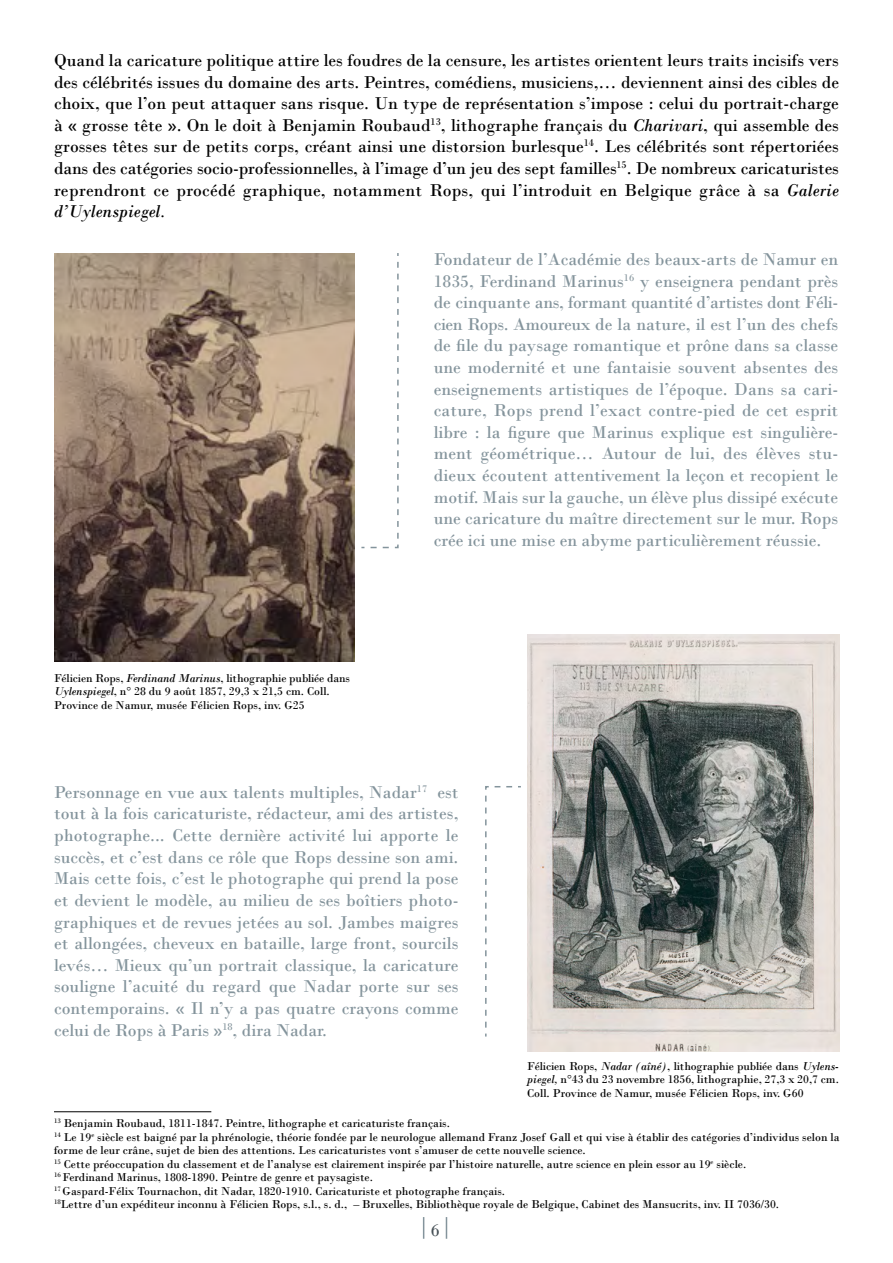
<style>
.page{position:relative;width:893px;height:1263px;background:#fff}
.page>*{position:absolute;margin:0;border:0;box-sizing:border-box;transform-origin:0 0}
.t1{font:18px/21.6px "Bodoni";color:#84949c;text-align:justify}
.t2{font:18px/21.6px "Bodoni";letter-spacing:.01em;color:#000;text-align:justify}
.t3{font:18px "Bodoni";color:#465056}
.t4{font:12px/13.5px "Bodoni";color:#000}
.s1{font-style:italic}
</style>
<div class="page">
<svg style="left:423px;top:1217px;width:1px;height:22px"></svg>
<svg style="left:446px;top:1217px;width:1px;height:22px"></svg>
<img style="left:54px;top:253px;width:300px;height:408px">
<hr style="left:54px;top:1111px;width:157px;height:1px;background:#000">
<img style="left:527px;top:635px;width:313px;height:416px">
<svg style="left:361px;top:253px;width:38px;height:296px"></svg>
<svg style="left:485px;top:786px;width:36px;height:251px"></svg>
<p class="t2" style="left:54px;top:49px;width:786px">Quand la caricature politique attire les foudres de la censure, les artistes orientent leurs traits incisifs vers des célébrités issues du domaine des arts. Peintres, comédiens, musiciens,… deviennent ainsi des cibles de choix, que l’on peut attaquer sans risque. Un type de représentation s’impose : celui du portrait-charge à « grosse tête ». On le doit à Benjamin Roubaud<sup>13</sup>, lithographe français du <span class="s1">Charivari</span>, qui assemble des grosses têtes sur de petits corps, créant ainsi une distorsion burlesque<sup>14</sup>. Les célébrités sont répertoriées dans des catégories socio-professionnelles, à l’image d’un jeu des sept familles<sup>15</sup>. De nombreux caricaturistes reprendront ce procédé graphique, notamment Rops, qui l’introduit en Belgique grâce à sa <span class="s1">Galerie d’Uylenspiegel.</span></p>
<p class="t4" style="left:54px;top:671px;width:298px">Félicien Rops, <span class="s1">Ferdinand Marinus</span>, lithographie publiée dans<br><span class="s1">Uylenspiegel</span>, n° 28 du 9 août 1857, 29,3 x 21,5 cm. Coll.<br>Province de Namur, musée Félicien Rops, inv. G25</p>
<p class="t1" style="left:434px;top:248px;width:406px">Fondateur de l’Académie des beaux-arts de Namur en 1835, Ferdinand Marinus<sup>16</sup> y enseignera pendant près de cinquante ans, formant quantité d’artistes dont Féli&shy;cien Rops. Amoureux de la nature, il est l’un des chefs de file du paysage romantique et prône dans sa classe une modernité et une fantaisie souvent absentes des enseignements artistiques de l’époque. Dans sa cari&shy;cature, Rops prend l’exact contre-pied de cet esprit libre : la figure que Marinus explique est singulière&shy;ment géométrique… Autour de lui, des élèves stu&shy;dieux écoutent attentivement la leçon et recopient le motif. Mais sur la gauche, un élève plus dissipé exécute une caricature du maître directement sur le mur. Rops crée ici une mise en abyme particulièrement réussie.</p>
<p class="t1" style="left:54px;top:781px;width:406px">Personnage en vue aux talents multiples, Nadar<sup>17</sup> est tout à la fois caricaturiste, rédacteur, ami des artistes, photographe... Cette dernière activité lui apporte le succès, et c’est dans ce rôle que Rops dessine son ami.<br>Mais cette fois, c’est le photographe qui prend la pose et devient le modèle, au milieu de ses boîtiers photo&shy;graphiques et de revues jetées au sol. Jambes maigres et allongées, cheveux en bataille, large front, sourcils levés… Mieux qu’un portrait classique, la caricature souligne l’acuité du regard que Nadar porte sur ses contemporains. « Il n’y a pas quatre crayons comme celui de Rops à Paris »<sup>18</sup>, dira Nadar.</p>
<p class="t4" style="left:527px;top:1059px;width:313px;text-align:justify">Félicien Rops, <span class="s1">Nadar (aîné)</span>, lithographie publiée dans <span class="s1">Uylens&shy;piegel,</span> n°43 du 23 novembre 1856, lithographie, 27,3 x 20,7 cm.<br>Coll. Province de Namur, musée Félicien Rops, inv. G60</p>
<p class="t4" style="left:54px;top:1117px;width:787px"><sup>13</sup> Benjamin Roubaud, 1811-1847. Peintre, lithographe et caricaturiste français.<br><sup>14</sup> Le 19<sup>e</sup> siècle est baigné par la phrénologie, théorie fondée par le neurologue allemand Franz Josef Gall et qui vise à établir des catégories d’individus selon la forme de leur crâne, sujet de bien des attentions. Les caricaturistes vont s’amuser de cette nouvelle science.<br><sup>15</sup> Cette préoccupation du classement et de l’analyse est clairement inspirée par l’histoire naturelle, autre science en plein essor au 19<sup>e</sup> siècle.<br><sup>16</sup> Ferdinand Marinus, 1808-1890. Peintre de genre et paysagiste.<br><sup>17</sup> Gaspard-Félix Tournachon, dit Nadar, 1820-1910. Caricaturiste et photographe français.<br><sup>18</sup>Lettre d’un expéditeur inconnu à Félicien Rops, s.l., s. d., – Bruxelles, Bibliothèque royale de Belgique, Cabinet des Mansucrits, inv. II 7036/30.</p>
<p class="t3" style="left:431px;top:1219px;width:10px">6</p>
</div>
